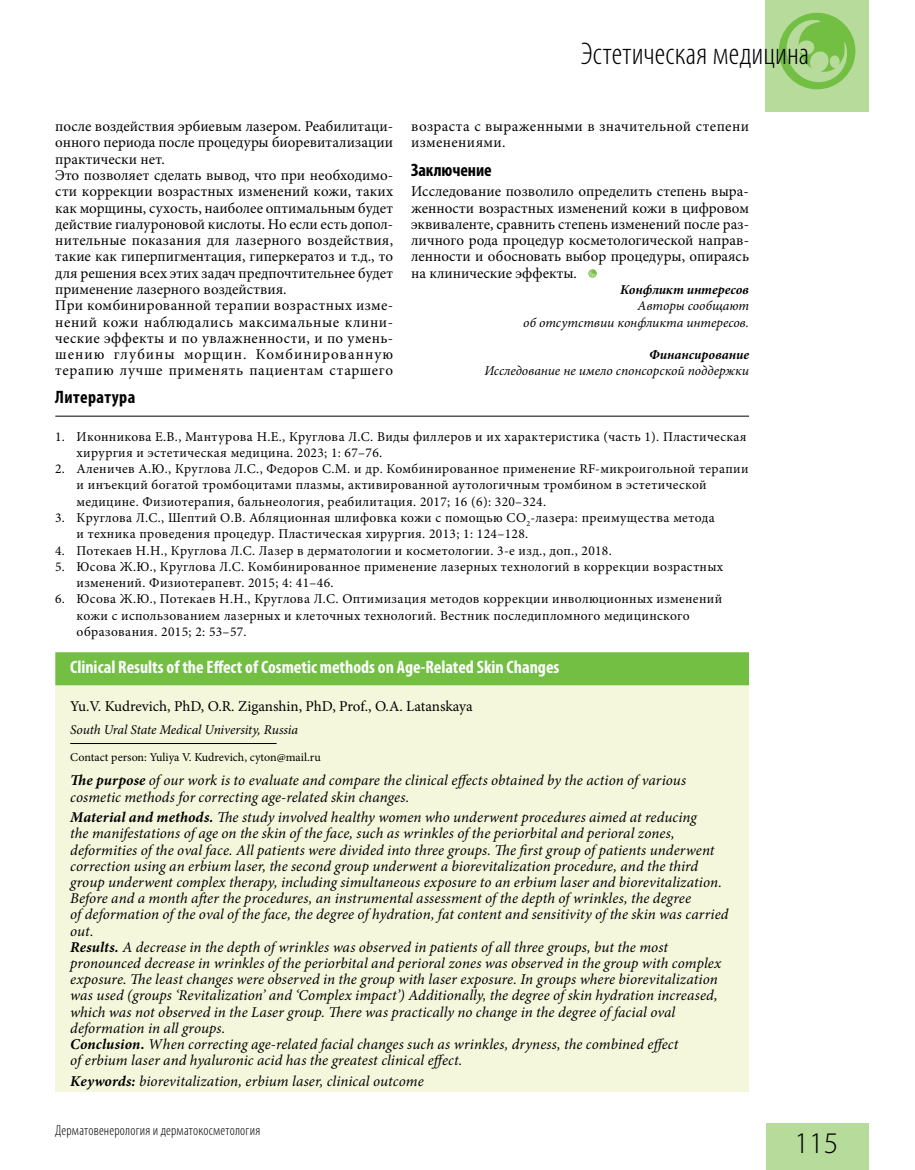
<style>
.page{position:relative;width:915px;height:1170px;background:#fff}
.page>*{position:absolute;margin:0;border:0;box-sizing:border-box;transform-origin:0 0}
.t1{font:300 condensed 31.5px "Myriad Pro";letter-spacing:.005em;color:#000}
.t2{font:300 30px "Myriad Pro";color:#000}
.t3{font:700 condensed 18px "Myriad Pro";color:#fff}
.t4{font:700 condensed 18px "Myriad Pro";letter-spacing:-.005em;color:#000}
.t5{font:700 condensed 18px "Myriad Pro";letter-spacing:.015em;color:#000}
.t6{font:italic 15px/16.2px "Minion Pro";letter-spacing:.005em;color:#000}
.t7{font:15px/16.2px "Minion Pro";letter-spacing:.01em;color:#000}
.t8{font:300 condensed 14.25px "Myriad Pro";letter-spacing:.015em;color:#000}
.t9{font:13.5px/16.4px "Minion Pro";letter-spacing:.025em;color:#000}
.t10{font:italic 13.5px/16.4px "Minion Pro";letter-spacing:-.005em;color:#000;text-align:right}
.t11{font:italic 700 13.5px "Minion Pro";color:#000}
.t12{font:12px "Minion Pro";color:#000}
.s1{font-weight:700}
</style>
<div class="page">
<div style="left:765px;top:1123px;width:102px;height:46px;background:#b7db9b"></div>
<div style="left:764px;top:0;width:103px;height:111px;background:#b7db9b"></div>
<div style="left:778px;top:13px;width:77px;height:76px;background:#72bf44;border-radius:50%"></div>
<svg style="left:784px;top:20px;width:63px;height:63px"></svg>
<svg style="left:588px;top:269px;width:8px;height:9px"></svg>
<svg style="left:588px;top:270px;width:7px;height:7px"></svg>
<hr style="left:55px;top:416px;width:693px;height:1px;background:#000">
<div style="left:55px;top:652px;width:693px;height:439px;background:#f5f7dc"></div>
<div style="left:55px;top:652px;width:693px;height:33px;background:#72bf44"></div>
<hr style="left:70px;top:743px;width:206px;height:1px;background:#000">
<h1 class="t1" style="left:580px;top:35px;width:229px">Эстетическая медицина</h1>
<p class="t7" style="left:55px;top:118px;width:339px">после воздействия эрбиевым лазером. Реабилитаци&shy;онного периода после процедуры биоревитализации практически нет.<br>Это позволяет сделать вывод, что при необходимо&shy;сти коррекции возрастных изменений кожи, таких как морщины, сухость, наиболее оптимальным будет действие гиалуроновой кислоты. Но если есть допол&shy;нительные показания для лазерного воздействия, такие как гиперпигментация, гиперкератоз и т.д., то для решения всех этих задач предпочтительнее будет применение лазерного воздействия.<br>При комбинированной терапии возрастных изме&shy;нений кожи наблюдались максимальные клини&shy;ческие эффекты и по увлажненности, и по умень&shy;шению глубины морщин. Комбинированную терапию лучше применять пациентам старшего</p>
<p class="t7" style="left:411px;top:118px;width:339px">возраста с выраженными в значительной степени изменениями.</p>
<p class="t4" style="left:411px;top:159px;width:82px">Заключение</p>
<p class="t7" style="left:411px;top:183px;width:339px;text-align:justify">Исследование позволило определить степень выра&shy;женности возрастных изменений кожи в цифровом эквиваленте, сравнить степень изменений после раз&shy;личного рода процедур косметологической направ&shy;ленности и обосновать выбор процедуры, опираясь на клинические эффекты.</p>
<p class="t11" style="left:620px;top:280px;width:130px">Конфликт интересов</p>
<p class="t10" style="left:523px;top:298px;width:227px">Авторы сообщают<br>об отсутствии конфликта интересов.</p>
<p class="t11" style="left:649px;top:345px;width:101px">Финансирование</p>
<p class="t10" style="left:484px;top:363px;width:266px">Исследование не имело спонсорской поддержки</p>
<p class="t5" style="left:55px;top:386px;width:81px">Литература</p>
<p class="t9" style="left:77px;top:428px;width:671px;text-indent:-21px">1. Иконникова Е.В., Мантурова Н.Е., Круглова Л.С. Виды филлеров и их характеристика (часть 1). Пластическая хирургия и эстетическая медицина. 2023; 1: 67–76.</p>
<p class="t9" style="left:77px;top:460px;width:673px;text-indent:-21px">2. Аленичев А.Ю., Круглова Л.С., Федоров С.М. и др. Комбинированное применение RF-микроигольной терапии и инъекций богатой тромбоцитами плазмы, активированной аутологичным тромбином в эстетической медицине. Физиотерапия, бальнеология, реабилитация. 2017; 16 (6): 320–324.</p>
<p class="t9" style="left:77px;top:509px;width:639px;text-indent:-21px">3. Круглова Л.С., Шептий О.В. Абляционная шлифовка кожи с помощью СО<sub>2</sub>-лазера: преимущества метода и техника проведения процедур. Пластическая хирургия. 2013; 1: 124–128.</p>
<p class="t9" style="left:55px;top:542px;width:558px">4. Потекаев Н.Н., Круглова Л.С. Лазер в дерматологии и косметологии. 3-е изд., доп., 2018.</p>
<p class="t9" style="left:77px;top:558px;width:648px;text-indent:-21px">5. Юсова Ж.Ю., Круглова Л.С. Комбинированное применение лазерных технологий в коррекции возрастных изменений. Физиотерапевт. 2015; 4: 41–46.</p>
<p class="t9" style="left:77px;top:591px;width:647px;text-indent:-21px">6. Юсова Ж.Ю., Потекаев Н.Н., Круглова Л.С. Оптимизация методов коррекции инволюционных изменений кожи с использованием лазерных и клеточных технологий. Вестник последипломного медицинского образования. 2015; 2: 53–57.</p>
<p class="t3" style="left:70px;top:655px;width:490px">Сlinical Results of the Effect of Cosmetic methods on Age-Related Skin Changes</p>
<p class="t7" style="left:70px;top:698px;width:404px">Yu.V. Kudrevich, PhD, O.R. Ziganshin, PhD, Prof., O.A. Latanskaya</p>
<p class="t10" style="left:70px;top:722px;width:229px">South Ural State Medical University, Russia</p>
<p class="t12" style="left:70px;top:748px;width:252px">Contact person: Yuliya V. Kudrevich, cyton@mail.ru</p>
<p class="t6" style="left:70px;top:772px;width:617px"><span class="s1">The purpose</span> of our work is to evaluate and compare the clinical effects obtained by the action of various cosmetic methods for correcting age-related skin changes.</p>
<p class="t6" style="left:70px;top:809px;width:659px"><span class="s1">Material and methods.</span> The study involved healthy women who underwent procedures aimed at reducing<br>the manifestations of age on the skin of the face, such as wrinkles of the periorbital and perioral zones, deformities of the oval face. All patients were divided into three groups. The first group of patients underwent correction using an erbium laser, the second group underwent a biorevitalization procedure, and the third group underwent complex therapy, including simultaneous exposure to an erbium laser and biorevitalization.<br>Before and a month after the procedures, an instrumental assessment of the depth of wrinkles, the degree<br>of deformation of the oval of the face, the degree of hydration, fat content and sensitivity of the skin was carried out.<br><span class="s1">Results.</span> A decrease in the depth of wrinkles was observed in patients of all three groups, but the most pronounced decrease in wrinkles of the periorbital and perioral zones was observed in the group with complex exposure. The least changes were observed in the group with laser exposure. In groups where biorevitalization was used (groups ‘Revitalization’ and ‘Complex impact’) Additionally, the degree of skin hydration increased, which was not observed in the Laser group. There was practically no change in the degree of facial oval deformation in all groups.<br><span class="s1">Conclusion.</span> When correcting age-related facial changes such as wrinkles, dryness, the combined effect<br>of erbium laser and hyaluronic acid has the greatest clinical effect.</p>
<p class="t6" style="left:70px;top:1072px;width:355px"><span class="s1">Keywords:</span> biorevitalization, erbium laser, clinical outcome</p>
<p class="t8" style="left:55px;top:1121px;width:206px">Дерматовенерология и дерматокосметология</p>
<h2 class="t2" style="left:794px;top:1126px;width:45px">115</h2>
</div>
